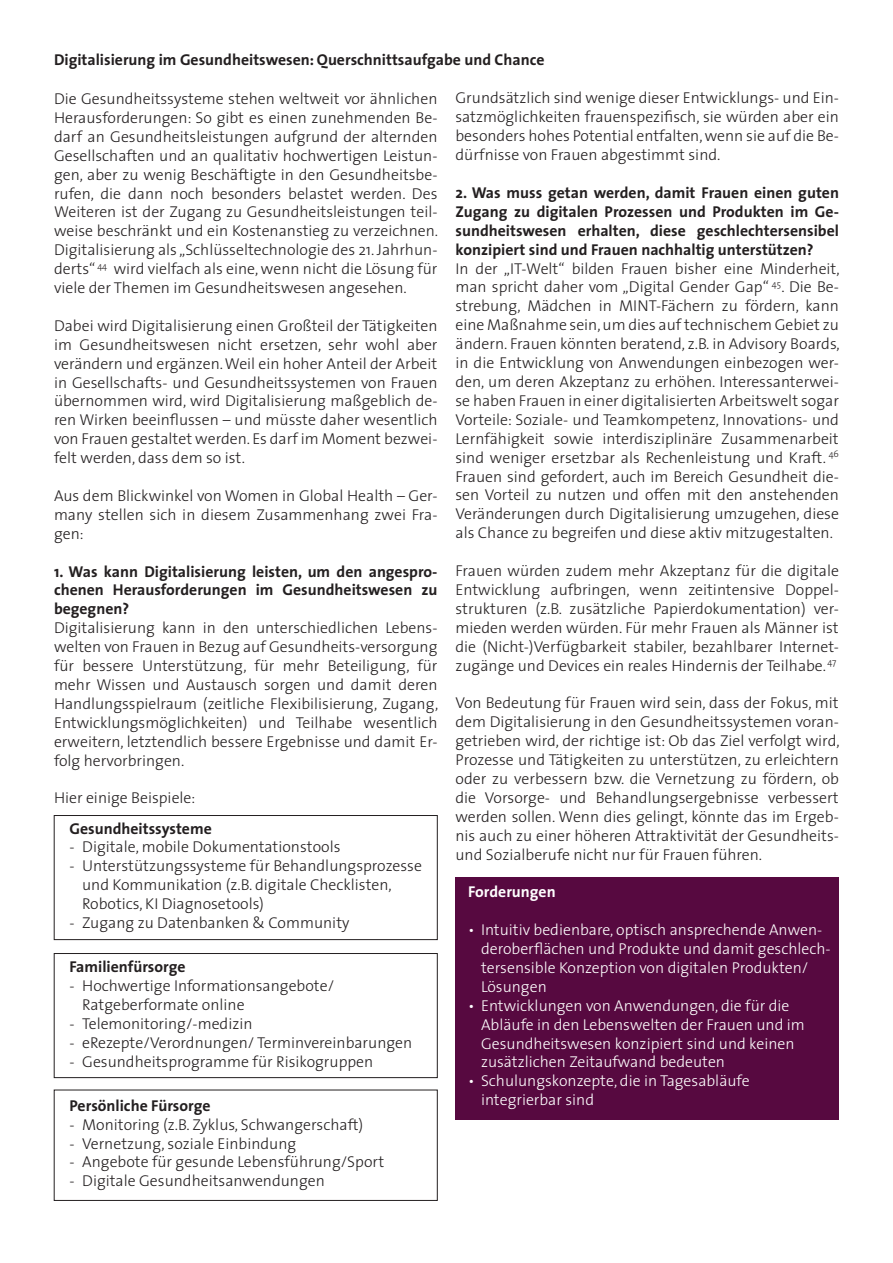
<style>
.page{position:relative;width:893px;height:1263px;background:#fff}
.page>*{position:absolute;margin:0;border:0;box-sizing:border-box;transform-origin:0 0}
.Fließtext_deutsch{font:300 15.75px/18.9px "The Sans";color:#231f20;text-align:justify}
.Fließtext_deutsch-2{font:700 15.75px/18.9px "The Sans";color:#231f20;text-align:justify}
.bullets_mit_einzug{font:300 15.75px/18.9px "The Sans";color:#fff}
.Fließtext_deutsch-3{font:700 15.75px "The Sans";color:#fff}
</style>
<div class="page">
<div style="left:455px;top:877px;width:384px;height:243px;background:#570940"></div>
<div style="left:54px;top:815px;width:383px;height:125px;border:1px solid #231f20"></div>
<div style="left:54px;top:953px;width:383px;height:125px;border:1px solid #231f20"></div>
<p class="Fließtext_deutsch-2" style="left:54px;top:50px;width:492px">Digitalisierung im Gesundheitswesen: Querschnittsaufgabe und Chance</p>
<p class="Fließtext_deutsch" style="left:54px;top:89px;width:386px">Die Gesundheitssysteme stehen weltweit vor ähnlichen Herausforderungen: So gibt es einen zunehmenden Be&shy;darf an Gesundheitsleistungen aufgrund der alternden Gesellschaften und an qualitativ hochwertigen Leistun&shy;gen, aber zu wenig Beschäftigte in den Gesundheitsbe&shy;rufen, die dann noch besonders belastet werden. Des Weiteren ist der Zugang zu Gesundheitsleistungen teil&shy;weise beschränkt und ein Kostenanstieg zu verzeichnen.<br>Digitalisierung als „Schlüsseltechnologie des 21. Jahrhun&shy;derts“ <sup>44</sup> wird vielfach als eine, wenn nicht die Lösung für viele der Themen im Gesundheitswesen angesehen.</p>
<p class="Fließtext_deutsch" style="left:54px;top:316px;width:385px">Dabei wird Digitalisierung einen Großteil der Tätigkeiten im Gesundheitswesen nicht ersetzen, sehr wohl aber verändern und ergänzen. Weil ein hoher Anteil der Arbeit in Gesellschafts- und Gesundheitssystemen von Frauen übernommen wird, wird Digitalisierung maßgeblich de&shy;ren Wirken beeinflussen – und müsste daher wesentlich von Frauen gestaltet werden. Es darf im Moment bezwei&shy;felt werden, dass dem so ist.</p>
<p class="Fließtext_deutsch" style="left:54px;top:486px;width:385px">Aus dem Blickwinkel von Women in Global Health – Ger&shy;many stellen sich in diesem Zusammenhang zwei Fra&shy;gen:</p>
<p class="Fließtext_deutsch-2" style="left:54px;top:561px;width:385px">1. Was kann Digitalisierung leisten, um den angespro&shy;chenen Herausforderungen im Gesundheitswesen zu begegnen?</p>
<p class="Fließtext_deutsch" style="left:54px;top:618px;width:386px">Digitalisierung kann in den unterschiedlichen Lebens&shy;welten von Frauen in Bezug auf Gesundheits-versorgung für bessere Unterstützung, für mehr Beteiligung, für mehr Wissen und Austausch sorgen und damit deren Handlungsspielraum (zeitliche Flexibilisierung, Zugang, Entwicklungsmöglichkeiten) und Teilhabe wesentlich erweitern, letztendlich bessere Ergebnisse und damit Er&shy;folg hervorbringen.</p>
<p class="Fließtext_deutsch" style="left:54px;top:788px;width:143px">Hier einige Beispiele:</p>
<p class="Fließtext_deutsch" style="left:455px;top:88px;width:385px">Grundsätzlich sind wenige dieser Entwicklungs- und Ein&shy;satzmöglichkeiten frauenspezifisch, sie würden aber ein besonders hohes Potential entfalten, wenn sie auf die Be&shy;dürfnisse von Frauen abgestimmt sind.</p>
<p class="Fließtext_deutsch-2" style="left:455px;top:183px;width:385px">2. Was muss getan werden, damit Frauen einen guten Zugang zu digitalen Prozessen und Produkten im Ge&shy;sundheitswesen erhalten, diese geschlechtersensibel konzipiert sind und Frauen nachhaltig unterstützen?</p>
<p class="Fließtext_deutsch" style="left:455px;top:258px;width:386px">In der „IT-Welt“ bilden Frauen bisher eine Minderheit, man spricht daher vom „Digital Gender Gap“ <sup>45</sup>. Die Be&shy;strebung, Mädchen in MINT-Fächern zu fördern, kann eine Maßnahme sein, um dies auf technischem Gebiet zu ändern. Frauen könnten beratend, z.B. in Advisory Boards, in die Entwicklung von Anwendungen einbezogen wer&shy;den, um deren Akzeptanz zu erhöhen. Interessanterwei&shy;se haben Frauen in einer digitalisierten Arbeitswelt sogar Vorteile: Soziale- und Teamkompetenz, Innovations- und Lernfähigkeit sowie interdisziplinäre Zusammenarbeit sind weniger ersetzbar als Rechenleistung und Kraft. <sup>46<br></sup>Frauen sind gefordert, auch im Bereich Gesundheit die&shy;sen Vorteil zu nutzen und offen mit den anstehenden Veränderungen durch Digitalisierung umzugehen, diese als Chance zu begreifen und diese aktiv mitzugestalten.</p>
<p class="Fließtext_deutsch" style="left:455px;top:561px;width:385px">Frauen würden zudem mehr Akzeptanz für die digitale Entwicklung aufbringen, wenn zeitintensive Doppel&shy;strukturen (z.B. zusätzliche Papierdokumentation) ver&shy;mieden werden würden. Für mehr Frauen als Männer ist die (Nicht-)Verfügbarkeit stabiler, bezahlbarer Internet&shy;zugänge und Devices ein reales Hindernis der Teilhabe. <sup>47</sup></p>
<p class="Fließtext_deutsch" style="left:455px;top:693px;width:386px">Von Bedeutung für Frauen wird sein, dass der Fokus, mit dem Digitalisierung in den Gesundheitssystemen voran&shy;getrieben wird, der richtige ist: Ob das Ziel verfolgt wird, Prozesse und Tätigkeiten zu unterstützen, zu erleichtern oder zu verbessern bzw. die Vernetzung zu fördern, ob die Vorsorge- und Behandlungsergebnisse verbessert werden sollen. Wenn dies gelingt, könnte das im Ergeb&shy;nis auch zu einer höheren Attraktivität der Gesundheits&shy;und Sozialberufe nicht nur für Frauen führen.</p>
<p class="Fließtext_deutsch-3" style="left:468px;top:879px;width:89px">Forderungen</p>
<p class="bullets_mit_einzug" style="left:481px;top:920px;width:351px;text-indent:-13px">• Intuitiv bedienbare, optisch ansprechende Anwen&shy;deroberflächen und Produkte und damit geschlech&shy;tersensible Konzeption von digitalen Produkten/</p>
<p class="bullets_mit_einzug" style="left:481px;top:976px;width:67px">Lösungen</p>
<p class="bullets_mit_einzug" style="left:468px;top:995px;width:323px">• Entwicklungen von Anwendungen, die für die</p>
<p class="bullets_mit_einzug" style="left:481px;top:1014px;width:325px">Abläufe in den Lebenswelten der Frauen und im<br>Gesundheitswesen konzipiert sind und keinen zusätzlichen Zeitaufwand bedeuten</p>
<p class="bullets_mit_einzug" style="left:468px;top:1071px;width:283px">• Schulungskonzepte, die in Tagesabläufe</p>
<p class="bullets_mit_einzug" style="left:481px;top:1090px;width:115px">integrierbar sind</p>
<p class="Fließtext_deutsch-2" style="left:69px;top:818px;width:144px">Gesundheitssysteme</p>
<p class="Fließtext_deutsch" style="left:69px;top:837px;width:273px">- Digitale, mobile Dokumentationstools</p>
<p class="Fließtext_deutsch" style="left:82px;top:856px;width:341px;text-align:left;text-indent:-13px">- Unterstützungssysteme für Behandlungsprozesse und Kommunikation (z.B. digitale Checklisten,<br>Robotics, KI Diagnosetools)</p>
<p class="Fließtext_deutsch" style="left:69px;top:913px;width:281px">- Zugang zu Datenbanken &amp; Community</p>
<p class="Fließtext_deutsch-2" style="left:69px;top:957px;width:118px">Familienfürsorge</p>
<p class="Fließtext_deutsch" style="left:82px;top:976px;width:253px;text-indent:-13px">- Hochwertige Informationsangebote/<br>Ratgeberformate online</p>
<p class="Fließtext_deutsch" style="left:69px;top:1013px;width:185px">- Telemonitoring/-medizin</p>
<p class="Fließtext_deutsch" style="left:69px;top:1032px;width:344px">- eRezepte/Verordnungen/ Terminvereinbarungen</p>
<p class="Fließtext_deutsch" style="left:69px;top:1051px;width:305px">- Gesundheitsprogramme für Risikogruppen</p>
<p class="Fließtext_deutsch-2" style="left:69px;top:1095px;width:143px">Persönliche Fürsorge</p>
<p class="Fließtext_deutsch" style="left:69px;top:1114px;width:295px">- Monitoring (z.B. Zyklus, Schwangerschaft)</p>
<p class="Fließtext_deutsch" style="left:69px;top:1133px;width:228px">- Vernetzung, soziale Einbindung</p>
<p class="Fließtext_deutsch" style="left:69px;top:1152px;width:316px">- Angebote für gesunde Lebensführung/Sport</p>
<p class="Fließtext_deutsch" style="left:69px;top:1171px;width:257px">- Digitale Gesundheitsanwendungen</p>
</div>
